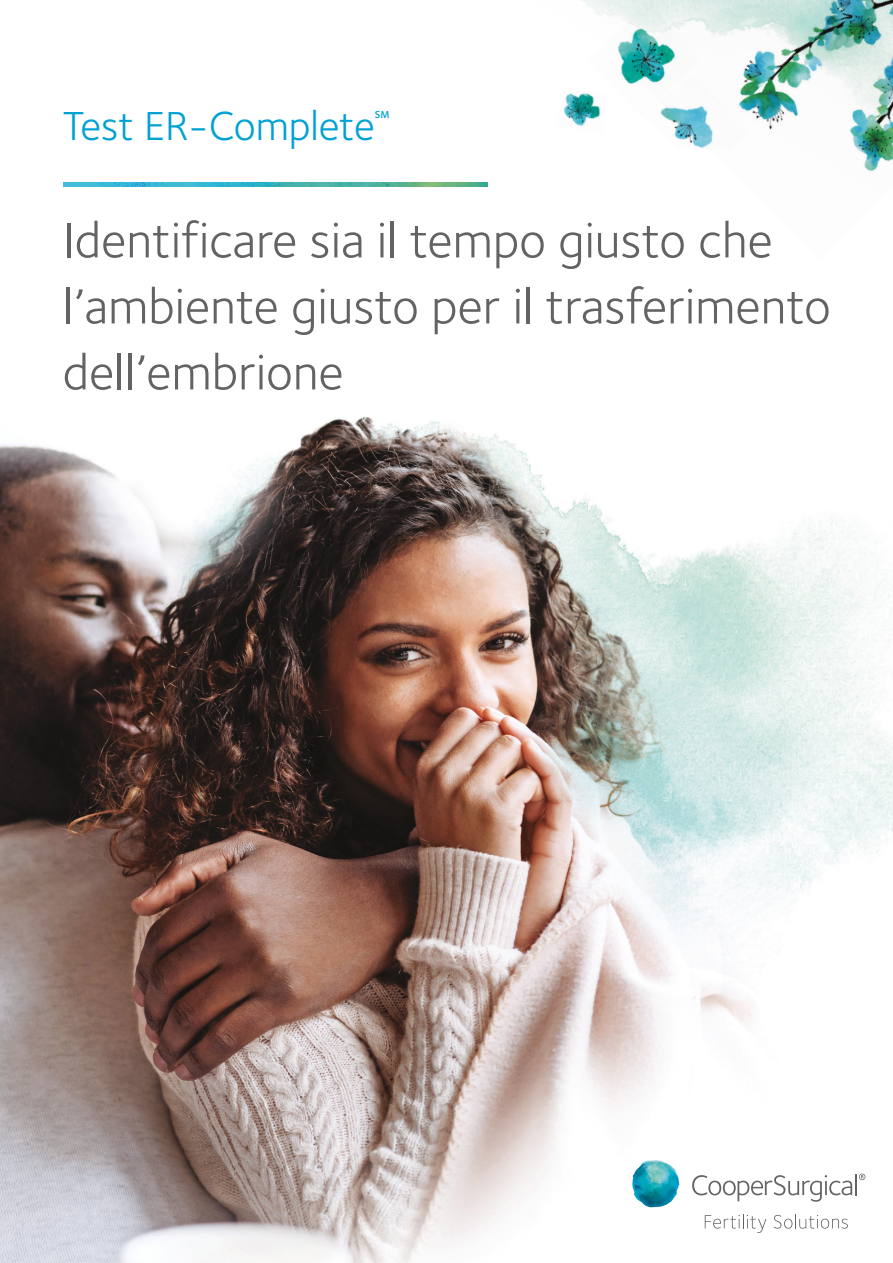
<style>
.page{position:relative;width:893px;height:1263px;background:#fff}
.page>*{position:absolute;margin:0;border:0;box-sizing:border-box;transform-origin:0 0}
.t1{font:51px/66px "Foundry Sterling";color:#646363}
.t2{font:42px "Foundry Sterling";color:#00a1d4}
.t3{font:600 10.5px "Foundry Sterling";color:#00a1d4}
</style>
<div class="page">
<img style="left:0;top:417px;width:893px;height:846px">
<img style="left:63px;top:183px;width:368px;height:4px">
<img style="left:431px;top:0;width:196px;height:187px">
<img style="left:587px;top:3px;width:40px;height:113px">
<img style="left:627px;top:0;width:266px;height:172px">
<img style="left:555px;top:90px;width:54px;height:45px">
<svg style="left:692px;top:1175px;width:160px;height:27px"></svg>
<hr style="left:855px;top:1174px;width:2px;height:21px;background:#646363">
<svg style="left:859px;top:1173px;width:6px;height:7px"></svg>
<svg style="left:705px;top:1214px;width:61px;height:19px"></svg>
<svg style="left:774px;top:1214px;width:74px;height:14px"></svg>
<img style="left:632px;top:1160px;width:47px;height:47px">
<p class="t2" style="left:63px;top:102px;width:314px">Test ER-Complete</p>
<p class="t3" style="left:375px;top:108px;width:16px">SM</p>
<p class="t1" style="left:63px;top:208px;width:770px">Identificare sia il tempo giusto che l’ambiente giusto per il trasferimento dell’embrione</p>
</div>
